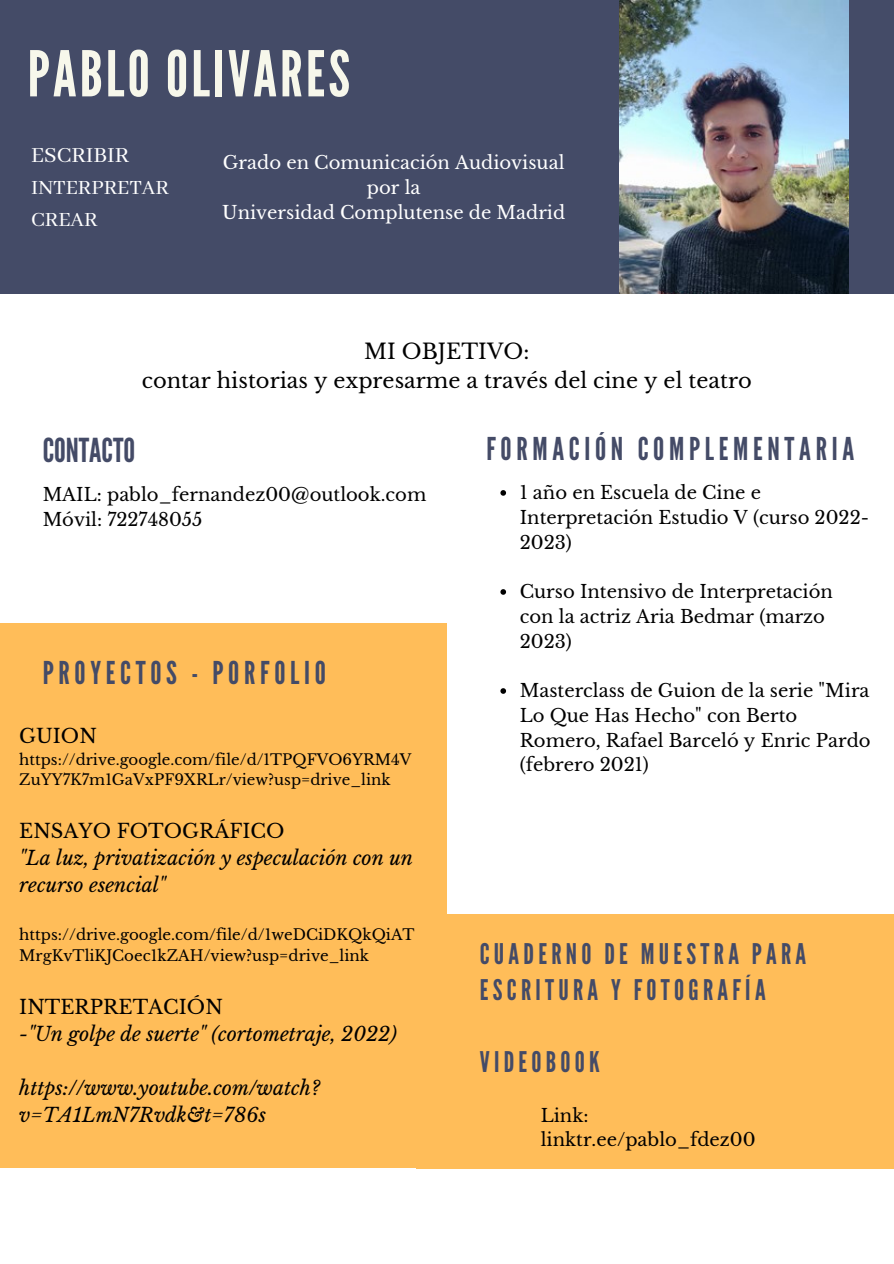
<style>
.page{position:relative;width:894px;height:1264px;background:#fff}
.page>*{position:absolute;margin:0;border:0;box-sizing:border-box;transform-origin:0 0}
.t1{font:63px "League Gothic";letter-spacing:.05em;color:#f7f7eb}
.t2{font:33px "League Gothic";color:#444b67}
.t3{font:31.35px "League Gothic";letter-spacing:.15em;color:#444b67}
.t4{font:28.35px/36px "League Gothic";letter-spacing:.15em;color:#444b67}
.t5{font:24px "Abhaya Libre";color:#fff}
.t6{font:22.5px/31.5px "Abhaya Libre";color:#fff}
.t7{font:21px/29.2px "Libre Baskerville";color:#000;text-align:center}
.t8{font:italic 19.5px/27px "Libre Baskerville";color:#000}
.t9{font:19.5px "Libre Baskerville";color:#000}
.t10{font:18px/24.8px "Libre Baskerville";color:#000}
.t11{font:18px/24.8px "Libre Baskerville";color:#fff;text-align:center}
.t12{font:15px/20.2px "Libre Baskerville";color:#000}
.s1{font-style:normal}
</style>
<div class="page">
<div style="left:0;top:0;width:893px;height:294px;background:#444b67"></div>
<img style="left:619px;top:0;width:229px;height:294px">
<div style="left:416px;top:914px;width:477px;height:254px;background:#ffbd59"></div>
<div style="left:0;top:623px;width:447px;height:545px;background:#ffbd59"></div>
<svg style="left:500px;top:490px;width:6px;height:5px"></svg>
<svg style="left:500px;top:589px;width:6px;height:5px"></svg>
<svg style="left:500px;top:688px;width:6px;height:5px"></svg>
<h4 class="t1" style="left:28px;top:37px;width:324px">PABLO OLIVARES</h4>
<p class="t5" style="left:31px;top:141px;width:99px">ESCRIBIR</p>
<p class="t6" style="left:31px;top:173px;width:139px">INTERPRETAR<br>CREAR</p>
<h2 class="t11" style="left:222px;top:150px;width:344px">Grado en Comunicación Audiovisual por la<br>Universidad Complutense de Madrid</h2>
<p class="t7" style="left:142px;top:337px;width:611px">MI OBJETIVO:<br>contar historias y expresarme a través del cine y el teatro</p>
<h5 class="t2" style="left:43px;top:431px;width:94px">CONTACTO</h5>
<h2 class="t10" style="left:43px;top:482px;width:385px">MAIL: pablo_fernandez00@outlook.com<br>Móvil: 722748055</h2>
<h6 class="t3" style="left:43px;top:654px;width:285px">PROYECTOS - PORFOLIO</h6>
<h6 class="t9" style="left:19px;top:724px;width:79px">GUION</h6>
<p class="t12" style="left:19px;top:749px;width:394px">https://drive.google.com/file/d/1TPQFVO6YRM4V<br>ZuYY7K7m1GaVxPF9XRLr/view?usp=drive_link</p>
<h6 class="t8" style="left:19px;top:817px;width:395px"><span class="s1">ENSAYO FOTOGRÁFICO<br></span>"La luz, privatización y especulación con un recurso esencial"</h6>
<h6 class="t12" style="left:19px;top:925px;width:397px">https://drive.google.com/file/d/1weDCiDKQkQiAT<br>MrgKvTliKJCoec1kZAH/view?usp=drive_link</h6>
<h3 class="t8" style="left:19px;top:993px;width:379px"><span class="s1">INTERPRETACIÓN<br></span>-"Un golpe de suerte" (cortometraje, 2022)</h3>
<h3 class="t8" style="left:19px;top:1074px;width:302px">https://www.youtube.com/watch? v=TA1LmN7Rvdk&amp;t=786s</h3>
<h6 class="t3" style="left:486px;top:430px;width:369px">FORMACIÓN COMPLEMENTARIA</h6>
<h2 class="t10" style="left:519px;top:480px;width:351px">1 año en Escuela de Cine e<br>Interpretación Estudio V (curso 2022-<br>2023)</h2>
<p class="t10" style="left:519px;top:579px;width:314px">Curso Intensivo de Interpretación con la actriz Aria Bedmar (marzo<br>2023)</p>
<p class="t10" style="left:519px;top:678px;width:352px">Masterclass de Guion de la serie "Mira<br>Lo Que Has Hecho" con Berto<br>Romero, Rafael Barceló y Enric Pardo (febrero 2021)</p>
<p class="t4" style="left:479px;top:936px;width:328px">CUADERNO DE MUESTRA PARA<br>ESCRITURA Y FOTOGRAFÍA</p>
<p class="t4" style="left:479px;top:1044px;width:121px">VIDEOBOOK</p>
<h6 class="t10" style="left:540px;top:1102px;width:216px">Link: linktr.ee/pablo_fdez00</h6>
</div>
